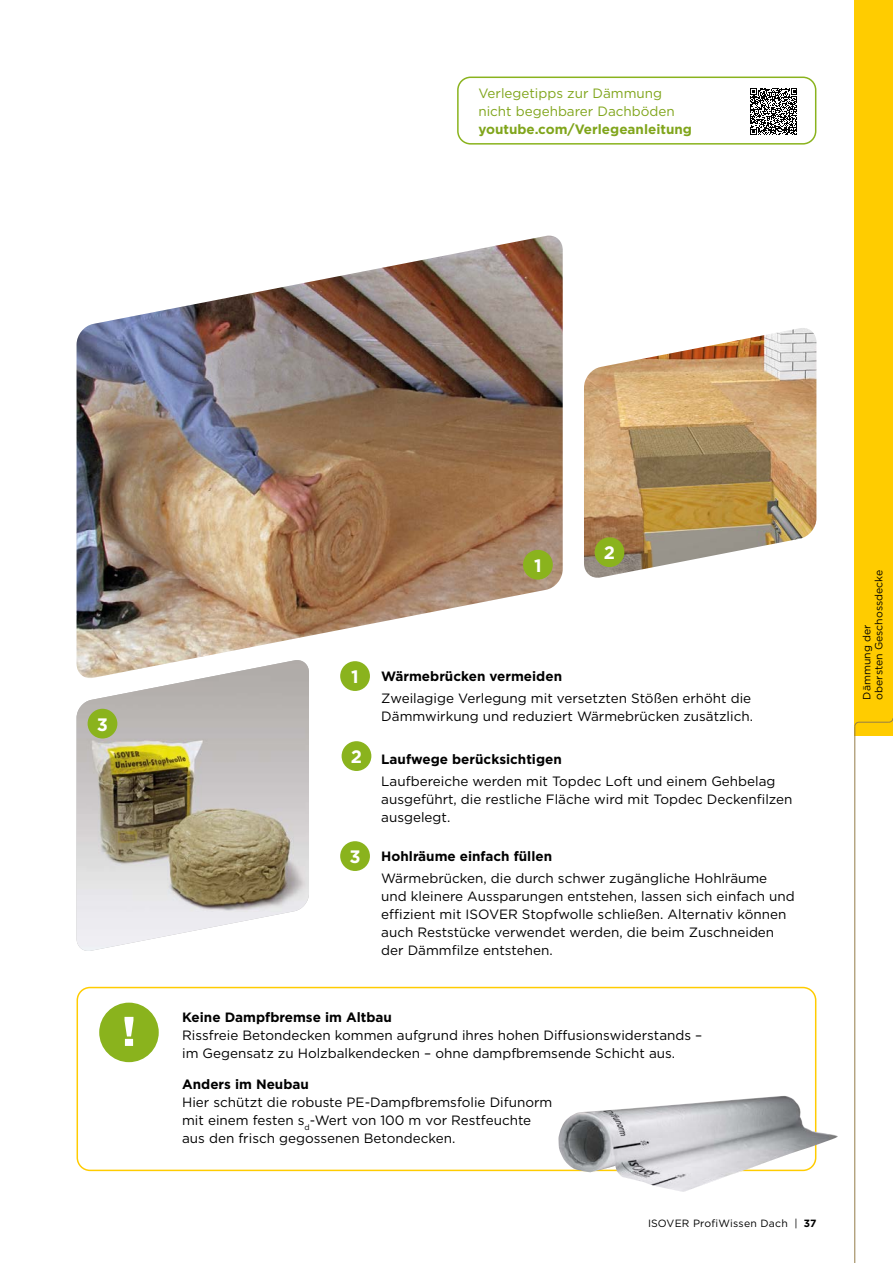
<style>
.page{position:relative;width:893px;height:1263px;background:#fff}
.page>*{position:absolute;margin:0;border:0;box-sizing:border-box;transform-origin:0 0}
.t1{font:700 18px "Gotham";color:#fff}
.t2{font:13.5px/18px "Gotham";color:#000}
.t3{font:700 13.5px "Gotham";color:#000}
.t4{font:13.5px/18px "Gotham";color:#80a51b}
.t5{font:700 13.5px "Gotham";color:#80a51b}
.t6{font:10.5px/12px "Gotham";color:#000}
.t7{font:10.5px "Gotham";letter-spacing:.02em;color:#000}
.s1{font-weight:700}
</style>
<div class="page">
<div style="left:457px;top:77px;width:359px;height:68px;border:2px solid #8ab31d;border-radius:13px"></div>
<img style="left:584px;top:328px;width:232px;height:250px">
<img style="left:77px;top:680px;width:232px;height:271px">
<img style="left:77px;top:236px;width:486px;height:444px">
<div style="left:99px;top:1003px;width:60px;height:59px;background:#8ab31d;border-radius:50%"></div>
<svg style="left:124px;top:1017px;width:9px;height:29px"></svg>
<div style="left:77px;top:987px;width:739px;height:184px;border:2px solid #fc0;border-radius:13px"></div>
<img style="left:558px;top:1096px;width:280px;height:96px">
<div style="left:340px;top:661px;width:30px;height:30px;background:#8ab31d;border-radius:50%"></div>
<div style="left:523px;top:550px;width:30px;height:30px;background:#8ab31d;border-radius:50%"></div>
<div style="left:342px;top:741px;width:29px;height:30px;background:#8ab31d;border-radius:50%"></div>
<div style="left:595px;top:537px;width:29px;height:30px;background:#8ab31d;border-radius:50%"></div>
<div style="left:340px;top:841px;width:30px;height:30px;background:#8ab31d;border-radius:50%"></div>
<div style="left:88px;top:709px;width:29px;height:29px;background:#8ab31d;border-radius:50%"></div>
<svg style="left:750px;top:88px;width:47px;height:47px"></svg>
<div style="left:855px;top:0;width:38px;height:735px;background:#fc0"></div>
<hr style="left:854px;top:726px;width:1px;height:537px;background:#947d49">
<hr style="left:859px;top:722px;width:30px;height:1px;background:#947d49">
<p class="t4" style="left:478px;top:84px;width:198px">Verlegetipps zur Dämmung nicht begehbarer Dachböden</p>
<p class="t5" style="left:478px;top:120px;width:215px">youtube.com/Verlegeanleitung</p>
<h1 class="t1" style="left:97px;top:712px;width:13px">3</h1>
<h1 class="t1" style="left:534px;top:554px;width:9px">1</h1>
<h1 class="t1" style="left:604px;top:541px;width:13px">2</h1>
<h1 class="t1" style="left:351px;top:665px;width:9px">1</h1>
<p class="t3" style="left:381px;top:667px;width:182px">Wärmebrücken vermeiden</p>
<p class="t2" style="left:381px;top:689px;width:373px">Zweilagige Verlegung mit versetzten Stößen erhöht die<br>Dämmwirkung und reduziert Wärmebrücken zusätzlich.</p>
<h1 class="t1" style="left:351px;top:745px;width:13px">2</h1>
<p class="t3" style="left:381px;top:750px;width:182px">Laufwege berücksichtigen</p>
<p class="t2" style="left:381px;top:772px;width:413px">Laufbereiche werden mit Topdec Loft und einem Gehbelag ausgeführt, die restliche Fläche wird mit Topdec Deckenfilzen ausgelegt.</p>
<h1 class="t1" style="left:349px;top:845px;width:13px">3</h1>
<p class="t3" style="left:381px;top:847px;width:172px">Hohlräume einfach füllen</p>
<p class="t2" style="left:381px;top:869px;width:415px">Wärmebrücken, die durch schwer zugängliche Hohlräume und kleinere Aussparungen entstehen, lassen sich einfach und effizient mit ISOVER Stopfwolle schließen. Alternativ können auch Reststücke verwendet werden, die beim Zuschneiden der Dämmfilze entstehen.</p>
<p class="t3" style="left:182px;top:1008px;width:211px">Keine Dampfbremse im Altbau</p>
<p class="t2" style="left:182px;top:1026px;width:522px">Rissfreie Betondecken kommen aufgrund ihres hohen Diffusionswiderstands – im Gegensatz zu Holzbalkendecken – ohne dampfbremsende Schicht aus.</p>
<p class="t3" style="left:182px;top:1075px;width:128px">Anders im Neubau</p>
<p class="t2" style="left:182px;top:1093px;width:372px">Hier schützt die robuste PE-Dampfbremsfolie Difunorm mit einem festen s<sub>d</sub>-Wert von 100 m vor Restfeuchte aus den frisch gegossenen Betondecken.</p>
<p class="t7" style="left:648px;top:1216px;width:170px">ISOVER ProfiWissen Dach | <span class="s1">37</span></p>
<p class="t6" style="left:861px;top:699px;width:131px;rotate:-90deg">Dämmung der<br>obersten Geschossdecke</p>
</div>
